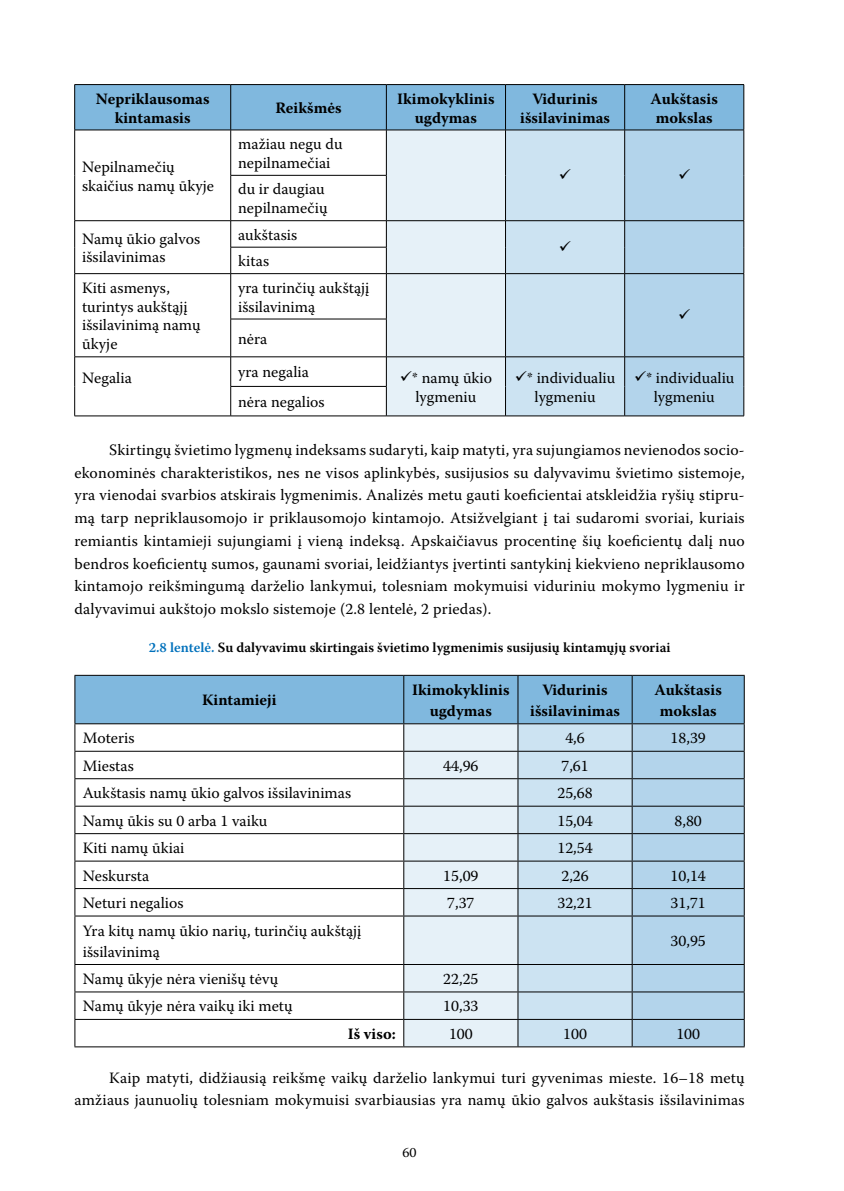
<style>
.page{position:relative;width:844px;height:1191px;background:#fff}
.page>*{position:absolute;margin:0;border:0;box-sizing:border-box;transform-origin:0 0}
.t1{font:15.75px/18.9px "Warnock Pro";color:#000}
.t2{font:700 15.75px/18.9px "Warnock Pro";letter-spacing:.005em;color:#000;text-align:center}
.t3{font:600 14px "Warnock Pro";color:#000}
.t4{font:14px "Warnock Pro";color:#000}
.s1{color:#0071bc}
</style>
<div class="page">
<hr style="left:74px;top:84px;width:157px;height:1px;background:#000">
<hr style="left:231px;top:84px;width:155px;height:1px;background:#000">
<hr style="left:386px;top:84px;width:119px;height:1px;background:#000">
<hr style="left:505px;top:84px;width:119px;height:1px;background:#000">
<hr style="left:624px;top:84px;width:119px;height:1px;background:#000">
<hr style="left:74px;top:1046px;width:329px;height:1px;background:#000">
<hr style="left:403px;top:1046px;width:115px;height:1px;background:#000">
<hr style="left:518px;top:1046px;width:114px;height:1px;background:#000">
<hr style="left:632px;top:1046px;width:112px;height:1px;background:#000">
<svg style="left:74px;top:675px;width:670px;height:371px"></svg>
<svg style="left:74px;top:85px;width:670px;height:331px"></svg>
<p class="t2" style="left:96px;top:89px;width:115px">Nepriklausomas kintamasis</p>
<p class="t2" style="left:275px;top:98px;width:68px">Reikšmės</p>
<p class="t2" style="left:397px;top:89px;width:99px">Ikimokyklinis ugdymas</p>
<p class="t2" style="left:520px;top:89px;width:91px">Vidurinis išsilavinimas</p>
<p class="t2" style="left:650px;top:89px;width:69px">Aukštasis mokslas</p>
<p class="t1" style="left:82px;top:157px;width:133px">Nepilnamečių skaičius namų ūkyje</p>
<p class="t1" style="left:238px;top:134px;width:106px">mažiau negu du nepilnamečiai</p>
<p class="t1" style="left:238px;top:179px;width:91px">du ir daugiau nepilnamečių</p>
<p class="t1" style="left:82px;top:229px;width:119px">Namų ūkio galvos išsilavinimas</p>
<p class="t1" style="left:238px;top:225px;width:61px">aukštasis</p>
<p class="t1" style="left:238px;top:251px;width:32px">kitas</p>
<p class="t1" style="left:82px;top:278px;width:120px">Kiti asmenys, turintys aukštąjį išsilavinimą namų ūkyje</p>
<p class="t1" style="left:238px;top:278px;width:133px">yra turinčių aukštąjį išsilavinimą</p>
<p class="t1" style="left:238px;top:329px;width:31px">nėra</p>
<p class="t1" style="left:82px;top:368px;width:51px">Negalia</p>
<p class="t1" style="left:238px;top:362px;width:72px">yra negalia</p>
<p class="t1" style="left:400px;top:368px;width:94px;text-align:center">✓* namų ūkio lygmeniu</p>
<p class="t1" style="left:514px;top:368px;width:102px;text-align:center">✓* individualiu lygmeniu</p>
<p class="t1" style="left:634px;top:368px;width:102px;text-align:center">✓* individualiu lygmeniu</p>
<p class="t1" style="left:238px;top:392px;width:88px">nėra negalios</p>
<p class="t1" style="left:74px;top:438px;width:671px;line-height:22.8px;text-align:justify;text-indent:35px">Skirtingų švietimo lygmenų indeksams sudaryti, kaip matyti, yra sujungiamos nevienodos socio&shy;ekonominės charakteristikos, nes ne visos aplinkybės, susijusios su dalyvavimu švietimo sistemoje, yra vienodai svarbios atskirais lygmenimis. Analizės metu gauti koeficientai atskleidžia ryšių stipru&shy;mą tarp nepriklausomojo ir priklausomojo kintamojo. Atsižvelgiant į tai sudaromi svoriai, kuriais remiantis kintamieji sujungiami į vieną indeksą. Apskaičiavus procentinę šių koeficientų dalį nuo bendros koeficientų sumos, gaunami svoriai, leidžiantys įvertinti santykinį kiekvieno nepriklausomo kintamojo reikšmingumą darželio lankymui, tolesniam mokymuisi viduriniu mokymo lygmeniu ir dalyvavimui aukštojo mokslo sistemoje (2.8 lentelė, 2 priedas).</p>
<p class="t3" style="left:149px;top:638px;width:523px"><span class="s1">2.8 lentelė.</span> Su dalyvavimu skirtingais švietimo lygmenimis susijusių kintamųjų svoriai</p>
<p class="t2" style="left:202px;top:690px;width:76px">Kintamieji</p>
<p class="t2" style="left:412px;top:679px;width:99px;line-height:21px">Ikimokyklinis ugdymas</p>
<p class="t2" style="left:530px;top:679px;width:91px;line-height:21px">Vidurinis išsilavinimas</p>
<p class="t2" style="left:654px;top:679px;width:69px;line-height:21px">Aukštasis mokslas</p>
<p class="t1" style="left:83px;top:728px;width:53px">Moteris</p>
<p class="t1" style="left:565px;top:728px;width:21px">4,6</p>
<p class="t1" style="left:670px;top:728px;width:37px">18,39</p>
<p class="t1" style="left:83px;top:756px;width:53px">Miestas</p>
<p class="t1" style="left:443px;top:756px;width:37px">44,96</p>
<p class="t1" style="left:561px;top:756px;width:29px">7,61</p>
<p class="t1" style="left:83px;top:783px;width:270px">Aukštasis namų ūkio galvos išsilavinimas</p>
<p class="t1" style="left:557px;top:783px;width:37px">25,68</p>
<p class="t1" style="left:83px;top:811px;width:186px">Namų ūkis su 0 arba 1 vaiku</p>
<p class="t1" style="left:557px;top:811px;width:37px">15,04</p>
<p class="t1" style="left:674px;top:811px;width:29px">8,80</p>
<p class="t1" style="left:83px;top:838px;width:103px">Kiti namų ūkiai</p>
<p class="t1" style="left:557px;top:838px;width:37px">12,54</p>
<p class="t1" style="left:83px;top:865px;width:68px">Neskursta</p>
<p class="t1" style="left:443px;top:865px;width:37px">15,09</p>
<p class="t1" style="left:561px;top:865px;width:29px">2,26</p>
<p class="t1" style="left:670px;top:865px;width:37px">10,14</p>
<p class="t1" style="left:83px;top:893px;width:102px">Neturi negalios</p>
<p class="t1" style="left:447px;top:893px;width:29px">7,37</p>
<p class="t1" style="left:557px;top:893px;width:37px">32,21</p>
<p class="t1" style="left:670px;top:893px;width:37px">31,71</p>
<p class="t1" style="left:83px;top:919px;width:280px;line-height:21px">Yra kitų namų ūkio narių, turinčių aukštąjį išsilavinimą</p>
<p class="t1" style="left:670px;top:931px;width:37px">30,95</p>
<p class="t1" style="left:83px;top:969px;width:197px">Namų ūkyje nėra vienišų tėvų</p>
<p class="t1" style="left:443px;top:969px;width:37px">22,25</p>
<p class="t1" style="left:83px;top:996px;width:211px">Namų ūkyje nėra vaikų iki metų</p>
<p class="t1" style="left:443px;top:996px;width:37px">10,33</p>
<p class="t2" style="left:348px;top:1024px;width:49px">Iš viso:</p>
<p class="t1" style="left:449px;top:1024px;width:25px">100</p>
<p class="t1" style="left:563px;top:1024px;width:25px">100</p>
<p class="t1" style="left:676px;top:1024px;width:25px">100</p>
<p class="t1" style="left:74px;top:1065px;width:671px;line-height:22.8px;text-align:right">Kaip matyti, didžiausią reikšmę vaikų darželio lankymui turi gyvenimas mieste. 16–18 metų amžiaus jaunuolių tolesniam mokymuisi svarbiausias yra namų ūkio galvos aukštasis išsilavinimas</p>
<p class="t4" style="left:402px;top:1143px;width:16px">60</p>
</div>
